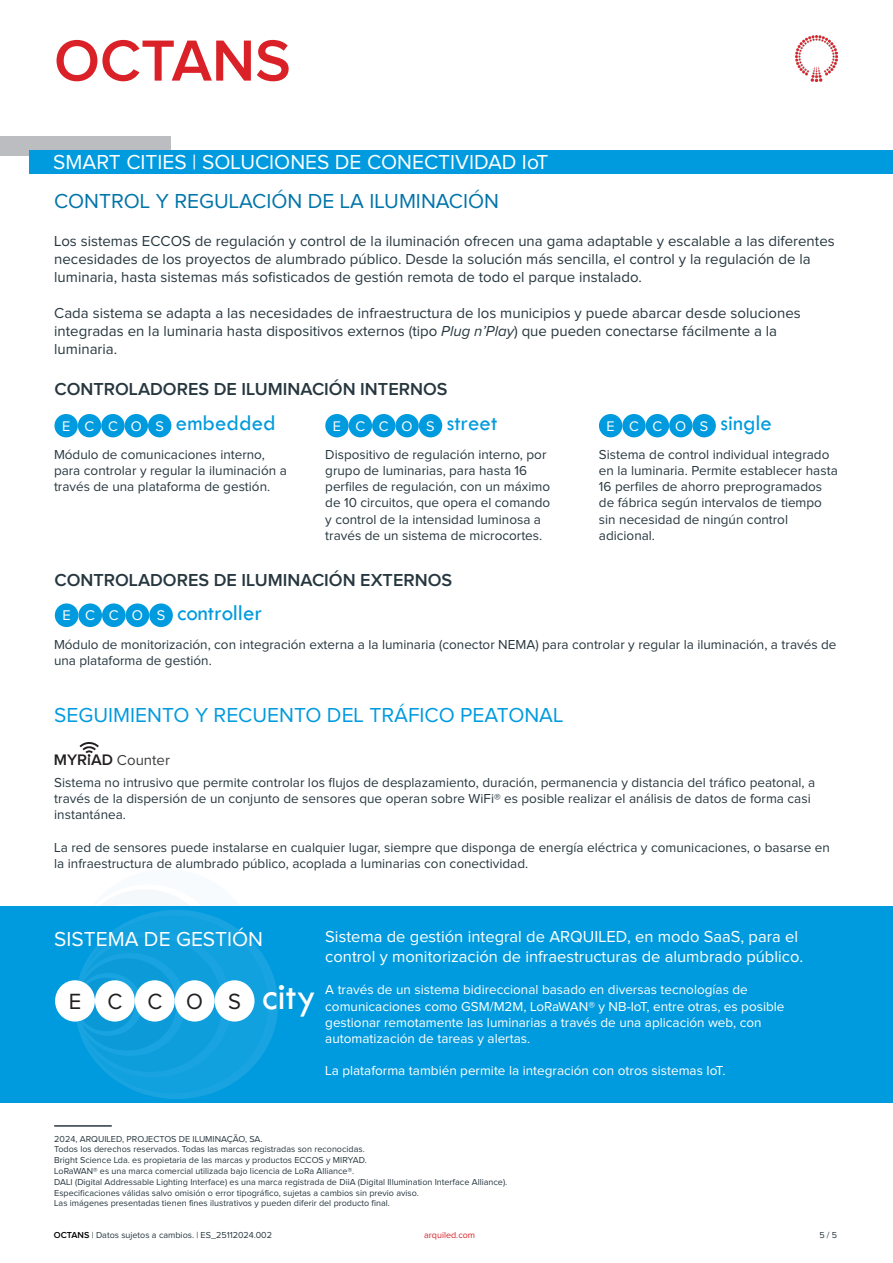
<style>
.page{position:relative;width:893px;height:1263px;background:#fff}
.page>*{position:absolute;margin:0;border:0;box-sizing:border-box;transform-origin:0 0}
.t1{font:600 60px "Proxima Nova";color:#da2128}
.t2{font:23.1px "Tw Cen";color:#009bde}
.t3{font:22.95px "Tw Cen";color:#009bde}
.t4{font:22.8px "Proxima Nova";color:#231f20}
.t5{font:21px "Proxima Nova";color:#fff}
.t6{font:21px "Proxima Nova";color:#009bde}
.t7{font:21px "Proxima Nova";color:#0075a9}
.t8{font:600 18px "Proxima Nova";color:#27373f}
.t9{font:16.5px/19.8px "Proxima Nova";color:#fff}
.t10{font:15px/18px "Proxima Nova";color:#27373f}
.t11{font:15px "Proxima Nova";color:#3e3e3f}
.t12{font:13.5px/16.2px "Proxima Nova";color:#27373f}
.t13{font:13.5px/16.2px "Proxima Nova";color:#fff}
.t14{font:9px/10.8px "Proxima Nova";color:#27373f}
.t15{font:9px "Proxima Nova";color:#da2128}
.s1{font-style:italic}
.s2{font-family:"Proxima Nova";font-size:14.4px;color:#fff}
.s3{font-family:"Proxima Nova";font-size:14.55px;color:#fff}
.s4{font-weight:600;font-size:15.9px;color:#231f20}
.s5{font-family:"Tw Cen";font-size:40.5px;color:#fff}
.s6{font-weight:600;color:#000}
</style>
<div class="page">
<div style="left:77px;top:869px;width:179px;height:166px;background:#f7fbfd;border-radius:50%"></div>
<div style="left:75px;top:884px;width:146px;height:136px;background:#fff;border-radius:50%"></div>
<div style="left:77px;top:889px;width:136px;height:126px;background:#f5f8fa;border-radius:50%"></div>
<div style="left:0;top:906px;width:893px;height:196px;background:#009bde"></div>
<div style="left:75px;top:910px;width:203px;height:189px;background:#19a4e1;border-radius:50%"></div>
<div style="left:77px;top:915px;width:191px;height:178px;background:#11a1df;border-radius:50%"></div>
<div style="left:75px;top:931px;width:156px;height:146px;background:#19a4e1;border-radius:50%"></div>
<div style="left:77px;top:937px;width:145px;height:135px;background:#0f9edc;border-radius:50%"></div>
<div style="left:75px;top:953px;width:110px;height:103px;background:#19a4e1;border-radius:50%"></div>
<div style="left:77px;top:958px;width:99px;height:93px;background:#0c9ad8;border-radius:50%"></div>
<div style="left:75px;top:973px;width:67px;height:63px;background:#19a4e1;border-radius:50%"></div>
<svg style="left:77px;top:978px;width:58px;height:53px"></svg>
<svg style="left:79px;top:742px;width:20px;height:15px"></svg>
<div style="left:55px;top:980px;width:40px;height:41px;background:#fff;border-radius:50%"></div>
<div style="left:95px;top:980px;width:40px;height:41px;background:#fff;border-radius:50%"></div>
<div style="left:135px;top:980px;width:40px;height:41px;background:#fff;border-radius:50%"></div>
<div style="left:175px;top:980px;width:40px;height:41px;background:#fff;border-radius:50%"></div>
<div style="left:215px;top:980px;width:40px;height:41px;background:#fff;border-radius:50%"></div>
<div style="left:54px;top:414px;width:24px;height:23px;background:#009bde;border-radius:50%"></div>
<div style="left:78px;top:414px;width:23px;height:23px;background:#009bde;border-radius:50%"></div>
<div style="left:101px;top:414px;width:24px;height:23px;background:#009bde;border-radius:50%"></div>
<div style="left:125px;top:414px;width:23px;height:23px;background:#009bde;border-radius:50%"></div>
<div style="left:148px;top:414px;width:23px;height:23px;background:#009bde;border-radius:50%"></div>
<div style="left:55px;top:603px;width:23px;height:24px;background:#009bde;border-radius:50%"></div>
<div style="left:78px;top:603px;width:24px;height:24px;background:#009bde;border-radius:50%"></div>
<div style="left:102px;top:603px;width:24px;height:24px;background:#009bde;border-radius:50%"></div>
<div style="left:126px;top:603px;width:23px;height:24px;background:#009bde;border-radius:50%"></div>
<div style="left:149px;top:603px;width:24px;height:24px;background:#009bde;border-radius:50%"></div>
<div style="left:599px;top:414px;width:23px;height:23px;background:#009bde;border-radius:50%"></div>
<div style="left:622px;top:414px;width:24px;height:23px;background:#009bde;border-radius:50%"></div>
<div style="left:646px;top:414px;width:23px;height:23px;background:#009bde;border-radius:50%"></div>
<div style="left:669px;top:414px;width:23px;height:23px;background:#009bde;border-radius:50%"></div>
<div style="left:692px;top:414px;width:24px;height:23px;background:#009bde;border-radius:50%"></div>
<div style="left:325px;top:414px;width:24px;height:23px;background:#009bde;border-radius:50%"></div>
<div style="left:349px;top:414px;width:23px;height:23px;background:#009bde;border-radius:50%"></div>
<div style="left:372px;top:414px;width:23px;height:23px;background:#009bde;border-radius:50%"></div>
<div style="left:395px;top:414px;width:24px;height:23px;background:#009bde;border-radius:50%"></div>
<div style="left:419px;top:414px;width:23px;height:23px;background:#009bde;border-radius:50%"></div>
<div style="left:0;top:136px;width:170px;height:19px;background:#bcbdc0"></div>
<div style="left:29px;top:150px;width:864px;height:23px;background:#009bde"></div>
<img style="left:796px;top:36px;width:41px;height:45px">
<hr style="left:54px;top:1126px;width:58px;height:1px;background:#27373f">
<h1 class="t1" style="left:54px;top:33px;width:238px">OCTANS</h1>
<h3 class="t5" style="left:53px;top:152px;width:497px">SMART CITIES | SOLUCIONES DE CONECTIVIDAD IoT</h3>
<h3 class="t7" style="left:54px;top:192px;width:447px">CONTROL Y REGULACIÓN DE LA ILUMINACIÓN</h3>
<p class="t10" style="left:54px;top:233px;width:782px">Los sistemas ECCOS de regulación y control de la iluminación ofrecen una gama adaptable y escalable a las diferentes necesidades de los proyectos de alumbrado público. Desde la solución más sencilla, el control y la regulación de la luminaria, hasta sistemas más sofisticados de gestión remota de todo el parque instalado.</p>
<p class="t10" style="left:54px;top:305px;width:748px">Cada sistema se adapta a las necesidades de infraestructura de los municipios y puede abarcar desde soluciones integradas en la luminaria hasta dispositivos externos (tipo <span class="s1">Plug n’Play</span>) que pueden conectarse fácilmente a la luminaria.</p>
<h3 class="t8" style="left:54px;top:381px;width:394px">CONTROLADORES DE ILUMINACIÓN INTERNOS</h3>
<h3 class="t3" style="left:62px;top:409px;width:215px"><span class="s2">E C C O S</span> embedded</h3>
<p class="t12" style="left:54px;top:447px;width:234px">Módulo de comunicaciones interno, para controlar y regular la iluminación a través de una plataforma de gestión.</p>
<h3 class="t3" style="left:333px;top:409px;width:166px"><span class="s2">E C C O S</span> street</h3>
<h3 class="t3" style="left:606px;top:409px;width:167px"><span class="s2">E C C O S</span> single</h3>
<p class="t12" style="left:325px;top:447px;width:227px">Dispositivo de regulación interno, por grupo de luminarias, para hasta 16 perfiles de regulación, con un máximo de 10 circuitos, que opera el comando y control de la intensidad luminosa a través de un sistema de microcortes.</p>
<p class="t12" style="left:599px;top:447px;width:240px">Sistema de control individual integrado en la luminaria. Permite establecer hasta 16 perfiles de ahorro preprogramados de fábrica según intervalos de tiempo sin necesidad de ningún control adicional.</p>
<h3 class="t8" style="left:54px;top:572px;width:399px">CONTROLADORES DE ILUMINACIÓN EXTERNOS</h3>
<h2 class="t2" style="left:62px;top:599px;width:201px"><span class="s3">E C C O S</span> controller</h2>
<p class="t12" style="left:54px;top:637px;width:784px">Módulo de monitorización, con integración externa a la luminaria (conector NEMA) para controlar y regular la iluminación, a través de una plataforma de gestión.</p>
<h3 class="t6" style="left:54px;top:705px;width:511px">SEGUIMIENTO Y RECUENTO DEL TRÁFICO PEATONAL</h3>
<p class="t11" style="left:54px;top:753px;width:118px"><span class="s4">MYRiAD</span> Counter</p>
<p class="t12" style="left:54px;top:775px;width:762px">Sistema no intrusivo que permite controlar los flujos de desplazamiento, duración, permanencia y distancia del tráfico peatonal, a través de la dispersión de un conjunto de sensores que operan sobre WiFi® es posible realizar el análisis de datos de forma casi instantánea.</p>
<p class="t12" style="left:54px;top:840px;width:777px">La red de sensores puede instalarse en cualquier lugar, siempre que disponga de energía eléctrica y comunicaciones, o basarse en la infraestructura de alumbrado público, acoplada a luminarias con conectividad.</p>
<h3 class="t5" style="left:54px;top:929px;width:210px">SISTEMA DE GESTIÓN</h3>
<h3 class="t4" style="left:69px;top:991px;width:249px">E CCOS<span class="s5">city</span></h3>
<p class="t9" style="left:325px;top:927px;width:479px">Sistema de gestión integral de ARQUILED, en modo SaaS, para el control y monitorización de infraestructuras de alumbrado público.</p>
<p class="t13" style="left:325px;top:982px;width:461px">A través de un sistema bidireccional basado en diversas tecnologías de comunicaciones como GSM/M2M, LoRaWAN® y NB-IoT, entre otras, es posible gestionar remotamente las luminarias a través de una aplicación web, con automatización de tareas y alertas.</p>
<p class="t13" style="left:325px;top:1063px;width:402px">La plataforma también permite la integración con otros sistemas IoT.</p>
<p class="t14" style="left:54px;top:1133px;width:454px">2024, ARQUILED, PROJECTOS DE ILUMINAÇÃO, SA.<br>Todos los derechos reservados. Todas las marcas registradas son reconocidas.<br>Bright Science Lda. es propietaria de las marcas y productos ECCOS y MIRYAD.<br>LoRaWAN® es una marca comercial utilizada bajo licencia de LoRa Alliance®.<br>DALI (Digital Addressable Lighting Interface) es una marca registrada de DiiA (Digital Illumination Interface Alliance).<br>Especificaciones válidas salvo omisión o error tipográfico, sujetas a cambios sin previo aviso.<br>Las imágenes presentadas tienen fines ilustrativos y pueden diferir del producto final.</p>
<p class="t14" style="left:54px;top:1230px;width:220px"><span class="s6">OCTANS</span> | Datos sujetos a cambios. | ES_25112024.002</p>
<p class="t15" style="left:424px;top:1230px;width:53px">arquiled.com</p>
<p class="t14" style="left:819px;top:1230px;width:19px">5 / 5</p>
</div>
